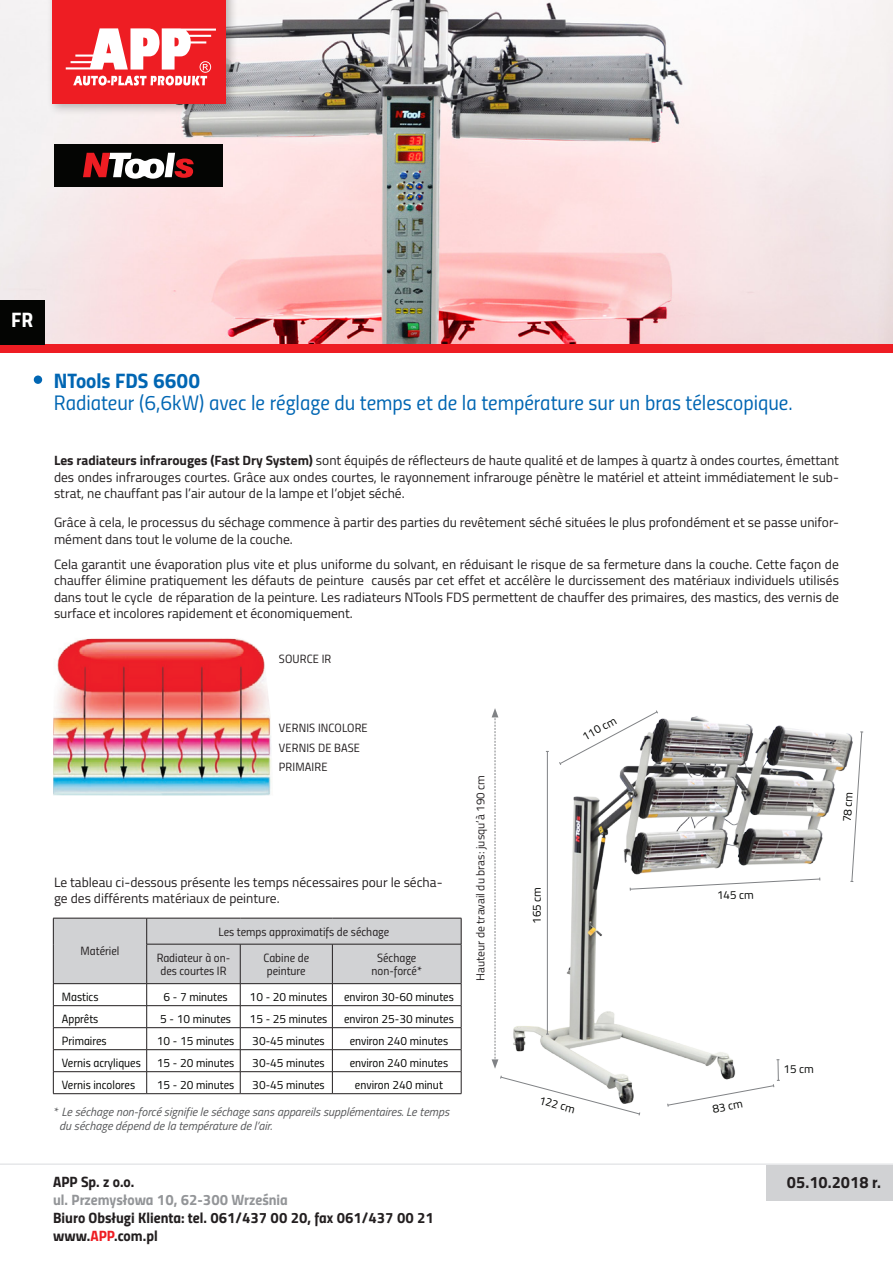
<style>
.page{position:relative;width:893px;height:1263px;background:#fff}
.page>*{position:absolute;margin:0;border:0;box-sizing:border-box;transform-origin:0 0}
.t1{font:21px "Titillium Regular Upright";color:#0166b3}
.t2{font:21px "Titillium Bold Upright";color:#0166b3}
.t3{font:21px "Titillium Bold Upright";color:#fff}
.t4{font:16.5px "Titillium Bold Upright";color:#231f20}
.t5{font:15px "Titillium Bold Upright";color:#231f20}
.t6{font:15px "Titillium Bold Upright";color:#939598}
.t7{font:13.5px/16.5px "Titillium";color:#231f20}
.t8{font:12px "Titillium Regular Upright";color:#040503}
.t9{font:12px/13.5px "Titillium Regular Upright";color:#231f20;text-align:center}
.t10{font:italic 12px "Titillium";color:#57585a}
.t11{font:11.7px "Titillium";color:#231f20}
.t12{font:11.7px "Titillium";color:#040503}
.s1{font-weight:700}
.s2{font-family:"Titillium Regular Upright";font-style:normal}
.s3{color:#ee1d23}
</style>
<div class="page">
<img style="left:0;top:0;width:893px;height:345px">
<div style="left:0;top:345px;width:893px;height:8px;background:#ee1d23"></div>
<div style="left:0;top:300px;width:44px;height:44px;background:#040503"></div>
<div style="left:34px;top:375px;width:8px;height:9px;background:#0166b3;border-radius:50%"></div>
<hr style="left:0;top:1163px;width:893px;height:2px;background:#e6e7e9">
<div style="left:766px;top:1165px;width:127px;height:35px;background:#d1d2d4"></div>
<div style="left:47px;top:0;width:191px;height:116px;background:#231f20;opacity:.31"></div>
<div style="left:53px;top:0;width:173px;height:103px;background:#ee1d23"></div>
<svg style="left:66px;top:28px;width:150px;height:58px"></svg>
<img style="left:53px;top:638px;width:218px;height:158px">
<svg style="left:53px;top:918px;width:409px;height:175px"></svg>
<hr style="left:53px;top:1093px;width:94px;height:1px;background:#231f20">
<hr style="left:147px;top:1093px;width:93px;height:1px;background:#231f20">
<hr style="left:240px;top:1093px;width:92px;height:1px;background:#231f20">
<hr style="left:332px;top:1093px;width:129px;height:1px;background:#231f20">
<div style="left:54px;top:144px;width:169px;height:43px;background:#040503"></div>
<svg style="left:83px;top:153px;width:111px;height:26px"></svg>
<img style="left:491px;top:708px;width:359px;height:367px">
<hr style="left:547px;top:751px;width:1px;height:283px;background:#808285">
<svg style="left:850px;top:731px;width:13px;height:151px"></svg>
<svg style="left:500px;top:1075px;width:141px;height:41px"></svg>
<svg style="left:667px;top:1059px;width:113px;height:48px"></svg>
<svg style="left:630px;top:877px;width:190px;height:14px"></svg>
<svg style="left:559px;top:710px;width:99px;height:56px"></svg>
<p class="t3" style="left:11px;top:303px;width:23px">FR</p>
<p class="t2" style="left:54px;top:364px;width:148px">NTools FDS 6600</p>
<p class="t1" style="left:54px;top:387px;width:740px">Radiateur (6,6kW) avec le réglage du temps et de la température sur un bras télescopique.</p>
<p class="t7" style="left:54px;top:451px;width:786px;text-align:justify"><span class="s1">Les radiateurs infrarouges (Fast Dry System)</span> sont équipés de réflecteurs de haute qualité et de lampes à quartz à ondes courtes, émettant des ondes infrarouges courtes. Grâce aux ondes courtes, le rayonnement infrarouge pénètre le matériel et atteint immédiatement le sub&shy;strat, ne chauffant pas l’air autour de la lampe et l’objet séché.</p>
<p class="t7" style="left:54px;top:514px;width:786px">Grâce à cela, le processus du séchage commence à partir des parties du revêtement séché situées le plus profondément et se passe unifor&shy;mément dans tout le volume de la couche.</p>
<p class="t7" style="left:54px;top:555px;width:786px;text-align:justify">Cela garantit une évaporation plus vite et plus uniforme du solvant, en réduisant le risque de sa fermeture dans la couche. Cette façon de chauffer élimine pratiquement les défauts de peinture causés par cet effet et accélère le durcissement des matériaux individuels utilisés dans tout le cycle de réparation de la peinture. Les radiateurs NTools FDS permettent de chauffer des primaires, des mastics, des vernis de surface et incolores rapidement et économiquement.</p>
<p class="t9" style="left:279px;top:652px;width:54px">SOURCE IR</p>
<p class="t9" style="left:279px;top:720px;width:90px">VERNIS INCOLORE</p>
<p class="t9" style="left:279px;top:740px;width:82px">VERNIS DE BASE</p>
<p class="t9" style="left:279px;top:760px;width:50px">PRIMAIRE</p>
<p class="t7" style="left:54px;top:873px;width:390px">Le tableau ci-dessous présente les temps nécessaires pour le sécha&shy;ge des différents matériaux de peinture.</p>
<p class="t9" style="left:81px;top:944px;width:40px">Matériel</p>
<p class="t9" style="left:219px;top:924px;width:172px">Les temps approximatifs de séchage</p>
<p class="t9" style="left:157px;top:950px;width:75px">Radiateur à on&shy;des courtes IR</p>
<p class="t9" style="left:263px;top:950px;width:47px;text-align:left">Cabine de peinture</p>
<p class="t9" style="left:377px;top:950px;width:41px">Séchage</p>
<p class="t9" style="left:372px;top:963px;width:52px">non-forcé*</p>
<p class="t8" style="left:62px;top:988px;width:38px">Mastics</p>
<p class="t8" style="left:164px;top:988px;width:66px">6 - 7 minutes</p>
<p class="t8" style="left:250px;top:988px;width:79px">10 - 20 minutes</p>
<p class="t8" style="left:344px;top:988px;width:111px">environ 30-60 minutes</p>
<p class="t8" style="left:62px;top:1010px;width:38px">Apprêts</p>
<p class="t8" style="left:160px;top:1010px;width:72px">5 - 10 minutes</p>
<p class="t8" style="left:250px;top:1010px;width:79px">15 - 25 minutes</p>
<p class="t8" style="left:344px;top:1010px;width:111px">environ 25-30 minutes</p>
<p class="t8" style="left:62px;top:1032px;width:46px">Primaires</p>
<p class="t8" style="left:157px;top:1032px;width:79px">10 - 15 minutes</p>
<p class="t8" style="left:252px;top:1032px;width:74px">30-45 minutes</p>
<p class="t8" style="left:350px;top:1032px;width:100px">environ 240 minutes</p>
<p class="t8" style="left:62px;top:1054px;width:80px">Vernis acryliques</p>
<p class="t8" style="left:157px;top:1054px;width:79px">15 - 20 minutes</p>
<p class="t8" style="left:252px;top:1054px;width:74px">30-45 minutes</p>
<p class="t8" style="left:350px;top:1054px;width:100px">environ 240 minutes</p>
<p class="t8" style="left:62px;top:1076px;width:75px">Vernis incolores</p>
<p class="t8" style="left:157px;top:1076px;width:79px">15 - 20 minutes</p>
<p class="t8" style="left:252px;top:1076px;width:74px">30-45 minutes</p>
<p class="t8" style="left:355px;top:1076px;width:89px">environ 240 minut</p>
<p class="t10" style="left:54px;top:1103px;width:397px"><span class="s2">*</span> Le séchage non-forcé signifie le séchage sans appareils supplémentaires. Le temps</p>
<p class="t10" style="left:59px;top:1117px;width:214px">du séchage dépend de la température de l’air.</p>
<p class="t5" style="left:53px;top:1170px;width:83px">APP Sp. z o.o.</p>
<p class="t6" style="left:53px;top:1188px;width:236px">ul. Przemysłowa 10, 62-300 Września</p>
<p class="t5" style="left:53px;top:1206px;width:382px">Biuro Obsługi Klienta: tel. 061/437 00 20, fax 061/437 00 21</p>
<p class="t5" style="left:53px;top:1224px;width:106px">www.<span class="s3">APP</span>.com.pl</p>
<p class="t11" style="left:472px;top:981px;width:207px;rotate:-90deg">Hauteur de travail du bras: jusqu’à 190 cm</p>
<p class="t12" style="left:579px;top:730px;width:38px;rotate:-29deg">110 cm</p>
<p class="t12" style="left:528px;top:924px;width:38px;rotate:-90deg">165 cm</p>
<p class="t12" style="left:542px;top:1091px;width:38px;rotate:15deg">122 cm</p>
<p class="t12" style="left:717px;top:886px;width:38px;rotate:-1deg">145 cm</p>
<p class="t12" style="left:838px;top:822px;width:32px;rotate:-87deg">78 cm</p>
<p class="t12" style="left:711px;top:1100px;width:32px;rotate:-11deg">83 cm</p>
<p class="t12" style="left:784px;top:1060px;width:32px">15 cm</p>
<p class="t4" style="left:787px;top:1169px;width:96px">05.10.2018 r.</p>
</div>
